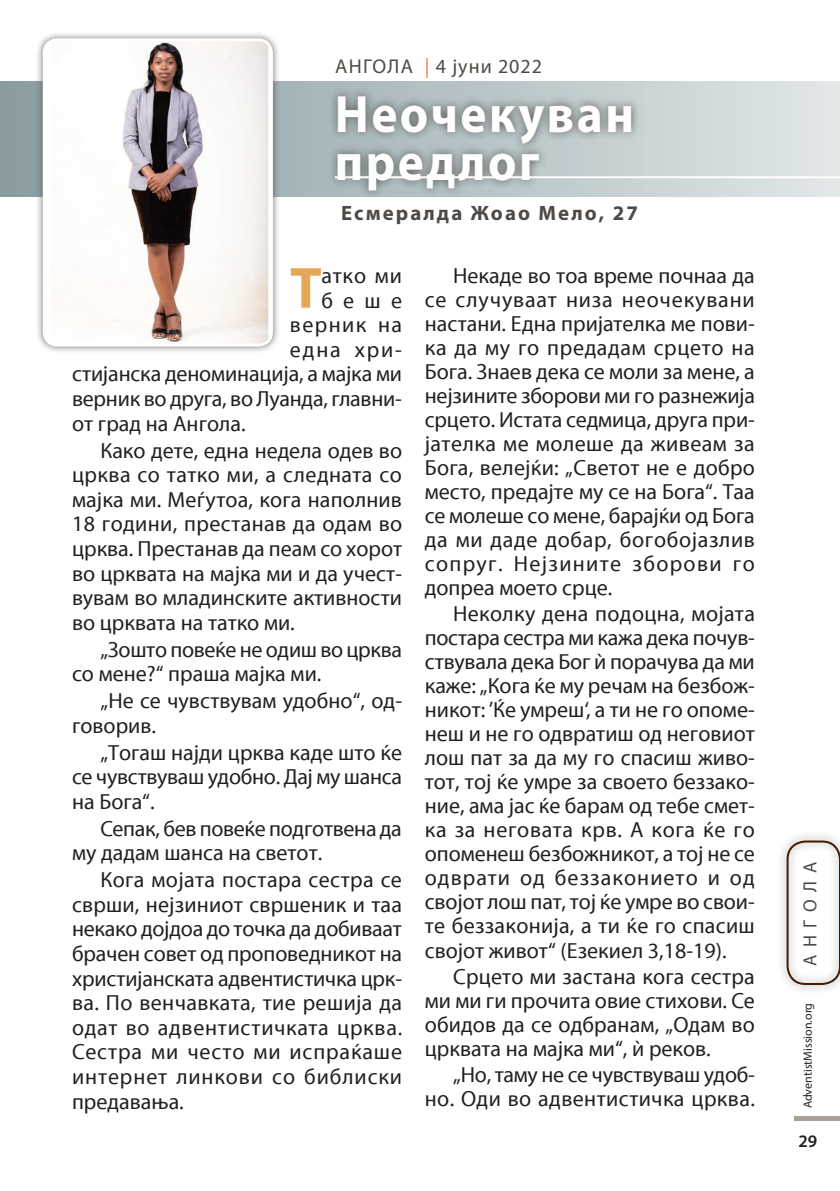
<style>
.page{position:relative;width:840px;height:1191px;background:#fff}
.page>*{position:absolute;margin:0;border:0;box-sizing:border-box;transform-origin:0 0}
.t1{font:700 58.4px "Myri";color:#e2a855}
.t2{font:700 52.8px/48px "Myriad Pro";letter-spacing:.05em;color:#fff;scale:.94 1}
.t3{font:22px/24px "Myri";color:#231f20;text-align:justify}
.t4{font:22px "Myri";letter-spacing:.065em;color:#231f20}
.t5{font:700 20.8px "Myriad Pro";letter-spacing:.1em;color:#4f4a46}
.t6{font:20px "Myriad Pro";letter-spacing:.05em;color:#4f4a46}
.t7{font:19px "Myriad Pro";letter-spacing:.415em;color:#4f4a46}
.t8{font:600 17.6px "Myriad Pro";color:#231f20}
.t9{font:12px "Myriad Pro";color:#231f20}
.s1{color:#f4793e}
</style>
<div class="page">
<div style="left:793px;top:1116px;width:46px;height:5px;background:#a9a098"></div>
<div style="left:776px;top:831px;width:63px;height:163px;background:#4f4a46;opacity:.75"></div>
<div style="left:786px;top:840px;width:53px;height:145px;border:2px solid #471d00;border-radius:18px"></div>
<svg style="left:0;top:81px;width:839px;height:116px;background:#c3ced0"></svg>
<div style="left:328px;top:86px;width:313px;height:115px;background:#4f4a46;opacity:.88"></div>
<hr style="left:334px;top:176px;width:505px;height:2px;background:#fff">
<div style="left:35px;top:31px;width:245px;height:323px;background:#4f4a46;opacity:.75"></div>
<div style="left:44px;top:40px;width:227px;height:305px;background:#fff;border-radius:13px"></div>
<img style="left:52px;top:42px;width:216px;height:303px">
<div style="left:43px;top:38px;width:230px;height:308px;border:3px solid #fff;border-radius:13px"></div>
<p class="t6" style="left:335px;top:53px;width:208px">АНГОЛА <span class="s1">|</span> 4 јуни 2022</p>
<h2 class="t2" style="left:334px;top:88px;width:319px">Неочекуван предлог</h2>
<p class="t5" style="left:341px;top:200px;width:298px">Есмералда Жоао Мело, 27</p>
<h1 class="t1" style="left:290px;top:255px;width:33px">Т</h1>
<p class="t3" style="left:321px;top:264px;width:82px">атко ми</p>
<p class="t3" style="left:321px;top:289px;width:82px">беше</p>
<p class="t4" style="left:290px;top:313px;width:114px">верник на</p>
<p class="t3" style="left:290px;top:338px;width:112px">една хри-</p>
<p class="t3" style="left:72px;top:362px;width:331px">стијанска деноминација, а мајка ми</p>
<p class="t3" style="left:72px;top:387px;width:331px">верник во друга, во Луанда, главни-</p>
<p class="t3" style="left:72px;top:412px;width:175px">от град на Ангола.</p>
<p class="t3" style="left:72px;top:438px;width:331px;line-height:24.6px;text-indent:28px">Како дете, една недела одев во црква со татко ми, а следната со мајка ми. Меѓутоа, кога наполнив 18 години, престанав да одам во црква. Престанав да пеам со хорот во црквата на мајка ми и да учест&shy;вувам во младинските активности во црквата на татко ми.</p>
<p class="t3" style="left:72px;top:637px;width:331px;line-height:24.6px;text-indent:28px">„Зошто повеќе не одиш во црква со мене?“ праша мајка ми.</p>
<p class="t3" style="left:72px;top:689px;width:327px;line-height:24.6px;text-indent:28px">„Не се чувствувам удобно“, од-- говорив.</p>
<p class="t3" style="left:72px;top:740px;width:331px;line-height:24.6px;text-indent:28px">„Тогаш најди црква каде што ќе се чувствуваш удобно. Дај му шанса на Бога“.</p>
<p class="t3" style="left:72px;top:816px;width:331px;line-height:24.6px;text-indent:28px">Сепак, бев повеќе подготвена да му дадам шанса на светот.</p>
<p class="t3" style="left:72px;top:868px;width:331px;line-height:24.6px;text-indent:28px">Кога мојата постара сестра се сврши, нејзиниот свршеник и таа некако дојдоа до точка да добиваат брачен совет од проповедникот на христијанската адвентистичка црк&shy;ва. По венчавката, тие решија да одат во адвентистичката црква.<br>Сестра ми често ми испраќаше интернет линкови со библиски предавања.</p>
<p class="t3" style="left:424px;top:264px;width:331px;text-indent:28px">Некаде во тоа време почнаа да се случуваат низа неочекувани настани. Една пријателка ме пови&shy;ка да му го предадам срцето на Бога. Знаев дека се моли за мене, а нејзините зборови ми го разнежија срцето. Истата седмица, друга при&shy;јателка ме молеше да живеам за Бога, велејќи: „Светот не е добро место, предајте му се на Бога“. Таа се молеше со мене, барајќи од Бога да ми даде добар, богобојазлив сопруг. Нејзините зборови го допреа моето срце.</p>
<p class="t3" style="left:424px;top:602px;width:331px;text-indent:28px">Неколку дена подоцна, мојата постара сестра ми кажа дека почув&shy;ствувала дека Бог ў порачува да ми каже: „Кога ќе му речам на безбож&shy;никот: ’Ќе умреш‘, а ти не го опоме&shy;неш и не го одвратиш од неговиот лош пат за да му го спасиш живо&shy;тот, тој ќе умре за своето беззако&shy;ние, ама јас ќе барам од тебе смет&shy;ка за неговата крв. А кога ќе го опоменеш безбожникот, а тој не се одврати од беззаконието и од својот лош пат, тој ќе умре во свои&shy;те беззаконија, а ти ќе го спасиш својот живот“ (Езекиел 3,18-19).</p>
<p class="t3" style="left:424px;top:964px;width:331px;text-indent:28px">Срцето ми застана кога сестра ми ми ги прочита овие стихови. Се обидов да се одбранам, „Одам во црквата на мајка ми“, ў реков.</p>
<p class="t3" style="left:424px;top:1063px;width:331px;text-align:right">„Но, таму не се чувствуваш удоб&shy;но. Оди во адвентистичка црква.</p>
<p class="t7" style="left:797px;top:966px;width:106px;rotate:-90deg">АНГОЛА</p>
<p class="t9" style="left:800px;top:1108px;width:107px;rotate:-90deg">AdventistMission.org</p>
<p class="t8" style="left:798px;top:1130px;width:20px">29</p>
</div>
